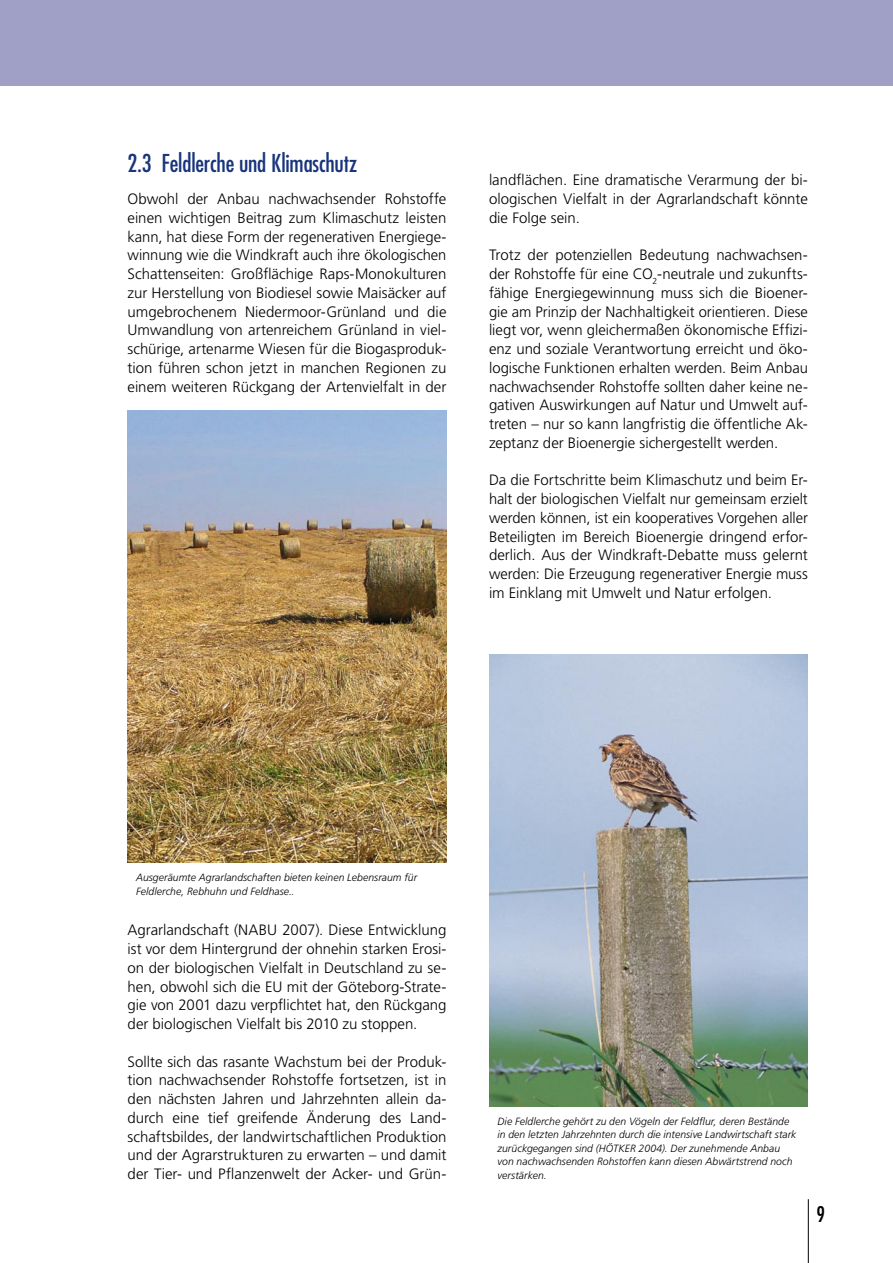
<style>
.page{position:relative;width:893px;height:1263px;background:#fff}
.page>*{position:absolute;margin:0;border:0;box-sizing:border-box;transform-origin:0 0}
.t1{font:condensed 24px "Futura";letter-spacing:-.005em;color:#18357c}
.t2{font:condensed 21px "Futura";color:#000}
.t3{font:300 15px/18.8px "Frutiger";color:#000;text-align:justify}
.t4{font:italic 300 10.5px/13.5px "Frutiger";letter-spacing:.005em;color:#000}
</style>
<div class="page">
<hr style="left:808px;top:1199px;width:1px;height:64px;background:#000">
<img style="left:489px;top:654px;width:319px;height:452px">
<div style="left:0;top:0;width:893px;height:85px;background:#a09fc5"></div>
<img style="left:128px;top:410px;width:318px;height:452px">
<h1 class="t1" style="left:128px;top:148px;width:231px">2.3 Feldlerche und Klimaschutz</h1>
<p class="t3" style="left:128px;top:189px;width:320px">Obwohl der Anbau nachwachsender Rohstoffe einen wichtigen Beitrag zum Klimaschutz leisten kann, hat diese Form der regenerativen Energiege&shy;winnung wie die Windkraft auch ihre ökologischen Schattenseiten: Großflächige Raps-Monokulturen zur Herstellung von Biodiesel sowie Maisäcker auf umgebrochenem Niedermoor-Grünland und die Umwandlung von artenreichem Grünland in viel&shy;schürige, artenarme Wiesen für die Biogasproduk&shy;tion führen schon jetzt in manchen Regionen zu einem weiteren Rückgang der Artenvielfalt in der</p>
<p class="t3" style="left:489px;top:171px;width:320px">landflächen. Eine dramatische Verarmung der bi&shy;ologischen Vielfalt in der Agrarlandschaft könnte die Folge sein.</p>
<p class="t3" style="left:489px;top:246px;width:320px">Trotz der potenziellen Bedeutung nachwachsen&shy;der Rohstoffe für eine CO<sub>2</sub>-neutrale und zukunfts&shy;fähige Energiegewinnung muss sich die Bioener&shy;gie am Prinzip der Nachhaltigkeit orientieren. Diese liegt vor, wenn gleichermaßen ökonomische Effizi&shy;enz und soziale Verantwortung erreicht und öko&shy;logische Funktionen erhalten werden. Beim Anbau nachwachsender Rohstoffe sollten daher keine ne&shy;gativen Auswirkungen auf Natur und Umwelt auf&shy;treten – nur so kann langfristig die öffentliche Ak&shy;zeptanz der Bioenergie sichergestellt werden.</p>
<p class="t3" style="left:489px;top:471px;width:320px">Da die Fortschritte beim Klimaschutz und beim Er&shy;halt der biologischen Vielfalt nur gemeinsam erzielt werden können, ist ein kooperatives Vorgehen aller Beteiligten im Bereich Bioenergie dringend erfor&shy;derlich. Aus der Windkraft-Debatte muss gelernt werden: Die Erzeugung regenerativer Energie muss im Einklang mit Umwelt und Natur erfolgen.</p>
<p class="t4" style="left:136px;top:871px;width:283px">Ausgeräumte Agrarlandschaften bieten keinen Lebensraum für<br>Feldlerche, Rebhuhn und Feldhase..</p>
<p class="t3" style="left:128px;top:921px;width:320px">Agrarlandschaft (NABU 2007). Diese Entwicklung ist vor dem Hintergrund der ohnehin starken Erosi&shy;on der biologischen Vielfalt in Deutschland zu se&shy;hen, obwohl sich die EU mit der Göteborg-Strate&shy;gie von 2001 dazu verpflichtet hat, den Rückgang der biologischen Vielfalt bis 2010 zu stoppen.</p>
<p class="t3" style="left:128px;top:1052px;width:320px">Sollte sich das rasante Wachstum bei der Produk&shy;tion nachwachsender Rohstoffe fortsetzen, ist in den nächsten Jahren und Jahrzehnten allein da&shy;durch eine tief greifende Änderung des Land&shy;schaftsbildes, der landwirtschaftlichen Produktion und der Agrarstrukturen zu erwarten – und damit der Tier- und Pflanzenwelt der Acker- und Grün-</p>
<p class="t4" style="left:497px;top:1114px;width:300px">Die Feldlerche gehört zu den Vögeln der Feldflur, deren Bestände in den letzten Jahrzehnten durch die intensive Landwirtschaft stark zurückgegangen sind (HÖTKER 2004). Der zunehmende Anbau von nachwachsenden Rohstoffen kann diesen Abwärtstrend noch verstärken.</p>
<h2 class="t2" style="left:816px;top:1201px;width:10px">9</h2>
</div>
